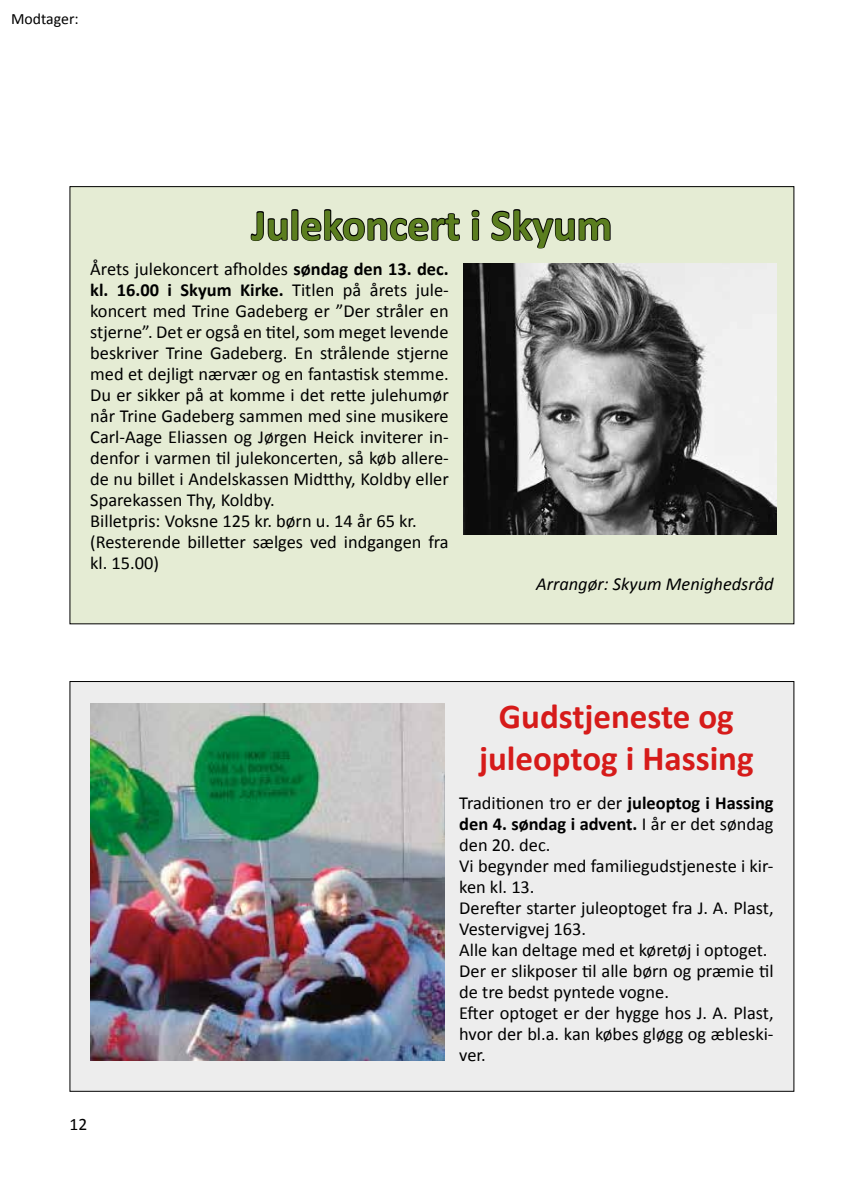
<style>
.page{position:relative;width:844px;height:1191px;background:#fff}
.page>*{position:absolute;margin:0;border:0;box-sizing:border-box;transform-origin:0 0}
.t1{font:700 43.75px "Calibri";color:#5b7e1f}
.t2{font:700 35px/42px "Calibri";color:#d61b1a;text-align:center}
.t3{font:18.38px/21px "Calibri";color:#000}
.t4{font:italic 18.38px "Calibri";color:#000}
.t5{font:17.5px "Calibri";color:#000}
.t6{font:15.75px "Calibri";color:#000}
.s1{font-weight:700}
</style>
<div class="page">
<div style="left:70px;top:187px;width:723px;height:437px;background:#e5ecd4"></div>
<svg style="left:250px;top:209px;width:210px;height:33px"></svg>
<svg style="left:471px;top:209px;width:9px;height:32px"></svg>
<svg style="left:491px;top:209px;width:120px;height:40px"></svg>
<div style="left:70px;top:681px;width:723px;height:410px;background:#ededed"></div>
<img style="left:463px;top:263px;width:313px;height:272px">
<img style="left:90px;top:704px;width:354px;height:356px">
<p class="t6" style="left:11px;top:9px;width:69px">Modtager:</p>
<h1 class="t1" style="left:251px;top:197px;width:362px">Julekoncert i Skyum</h1>
<p class="t3" style="left:90px;top:258px;width:360px">Årets julekoncert afholdes <span class="s1">søndag den 13. dec. kl. 16.00 i Skyum Kirke.</span> Titlen på årets jule&shy;koncert med Trine Gadeberg er ”Der stråler en stjerne”. Det er også en titel, som meget levende beskriver Trine Gadeberg. En strålende stjerne med et dejligt nærvær og en fantastisk stemme.<br>Du er sikker på at komme i det rette julehumør når Trine Gadeberg sammen med sine musikere Carl-Aage Eliassen og Jørgen Heick inviterer in&shy;denfor i varmen til julekoncerten, så køb allere&shy;de nu billet i Andelskassen Midtthy, Koldby eller Sparekassen Thy, Koldby.<br>Billetpris: Voksne 125 kr. børn u. 14 år 65 kr. (Resterende billetter sælges ved indgangen fra kl. 15.00)</p>
<p class="t4" style="left:536px;top:571px;width:239px">Arrangør: Skyum Menighedsråd</p>
<h2 class="t2" style="left:479px;top:695px;width:276px">Gudstjeneste og juleoptog i Hassing</h2>
<p class="t3" style="left:459px;top:792px;width:316px">Traditionen tro er der <span class="s1">juleoptog i Hassing den 4. søndag i advent.</span> I år er det søndag den 20. dec.<br>Vi begynder med familiegudstjeneste i kir&shy;ken kl. 13.<br>Derefter starter juleoptoget fra J. A. Plast,<br>Vestervigvej 163.<br>Alle kan deltage med et køretøj i optoget.<br>Der er slikposer til alle børn og præmie til de tre bedst pyntede vogne.<br>Efter optoget er der hygge hos J. A. Plast, hvor der bl.a. kan købes gløgg og æbleski&shy;ver.</p>
<p class="t5" style="left:69px;top:1112px;width:19px">12</p>
</div>
